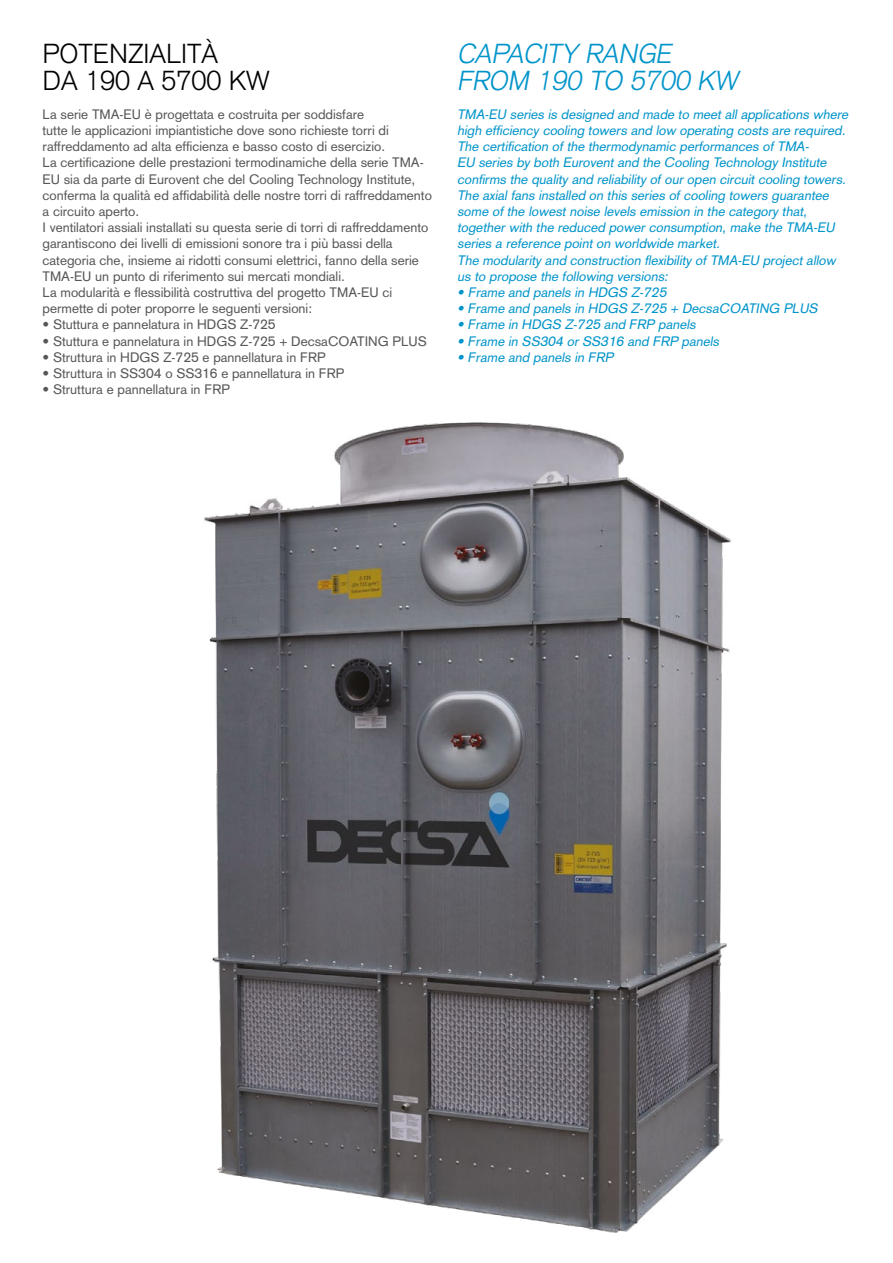
<style>
.page{position:relative;width:893px;height:1263px;background:#fff}
.page>*{position:absolute;margin:0;border:0;box-sizing:border-box;transform-origin:0 0}
.t1{font:italic 300 27px/27px "Akzidenz Grotesk";color:#0094ca}
.t2{font:300 27px/27px "Akzidenz Grotesk";color:#000}
.t3{font:13.5px/16.2px "Akzidenz Grotesk";color:#575756}
.t4{font:italic 13.5px/16.2px "Akzidenz Grotesk";color:#0094ca}
.s1{font-size:13.95px}
</style>
<div class="page">
<img style="left:204px;top:422px;width:527px;height:811px">
<h1 class="t2" style="left:43px;top:40px;width:229px">POTENZIALITÀ<br>DA 190 A 5700 KW</h1>
<p class="t3" style="left:43px;top:106px;width:391px">La serie TMA-EU è progettata e costruita per soddisfare<br>tutte le applicazioni impiantistiche dove sono richieste torri di raffreddamento ad alta efficienza e basso costo di esercizio.<br>La certificazione delle prestazioni termodinamiche della serie TMA-EU sia da parte di Eurovent che del Cooling Technology Institute, conferma la qualità ed affidabilità delle nostre torri di raffreddamento a circuito aperto.<br>I ventilatori assiali installati su questa serie di torri di raffreddamento garantiscono dei livelli di emissioni sonore tra i più bassi della categoria che, insieme ai ridotti consumi elettrici, fanno della serie TMA-EU un punto di riferimento sui mercati mondiali.<br>La modularità e flessibilità costruttiva del progetto TMA-EU ci permette di poter proporre le seguenti versioni:</p>
<p class="t3" style="left:43px;top:317px;width:235px">• Stuttura e pannelatura in HDGS Z-<span class="s1">725</span></p>
<p class="t3" style="left:43px;top:333px;width:386px">• Stuttura e pannelatura in HDGS Z-<span class="s1">725</span> + DecsaCOATING PLUS</p>
<p class="t3" style="left:43px;top:349px;width:285px">• Struttura in HDGS Z-<span class="s1">725</span> e pannellatura in FRP</p>
<p class="t3" style="left:43px;top:365px;width:303px">• Struttura in SS<span class="s1">304</span> o SS<span class="s1">316</span> e pannellatura in FRP</p>
<p class="t3" style="left:43px;top:381px;width:189px">• Struttura e pannellatura in FRP</p>
<h1 class="t1" style="left:457px;top:40px;width:288px">CAPACITY RANGE<br>FROM 190 TO 5700 KW</h1>
<p class="t4" style="left:457px;top:106px;width:395px">TMA-EU series is designed and made to meet all applications where high efficiency cooling towers and low operating costs are required.<br>The certification of the thermodynamic performances of TMA-<br>EU series by both Eurovent and the Cooling Technology Institute confirms the quality and reliability of our open circuit cooling towers.<br>The axial fans installed on this series of cooling towers guarantee some of the lowest noise levels emission in the category that, together with the reduced power consumption, make the TMA-EU series a reference point on worldwide market.<br>The modularity and construction flexibility of TMA-EU project allow us to propose the following versions:</p>
<p class="t4" style="left:457px;top:284px;width:214px">• Frame and panels in HDGS Z-<span class="s1">725</span></p>
<p class="t4" style="left:457px;top:300px;width:365px">• Frame and panels in HDGS Z-<span class="s1">725</span> + DecsaCOATING PLUS</p>
<p class="t4" style="left:457px;top:317px;width:243px">• Frame in HDGS Z-<span class="s1">725</span> and FRP panels</p>
<p class="t4" style="left:457px;top:333px;width:266px">• Frame in SS<span class="s1">304</span> or SS<span class="s1">316</span> and FRP panels</p>
<p class="t4" style="left:457px;top:349px;width:161px">• Frame and panels in FRP</p>
</div>
